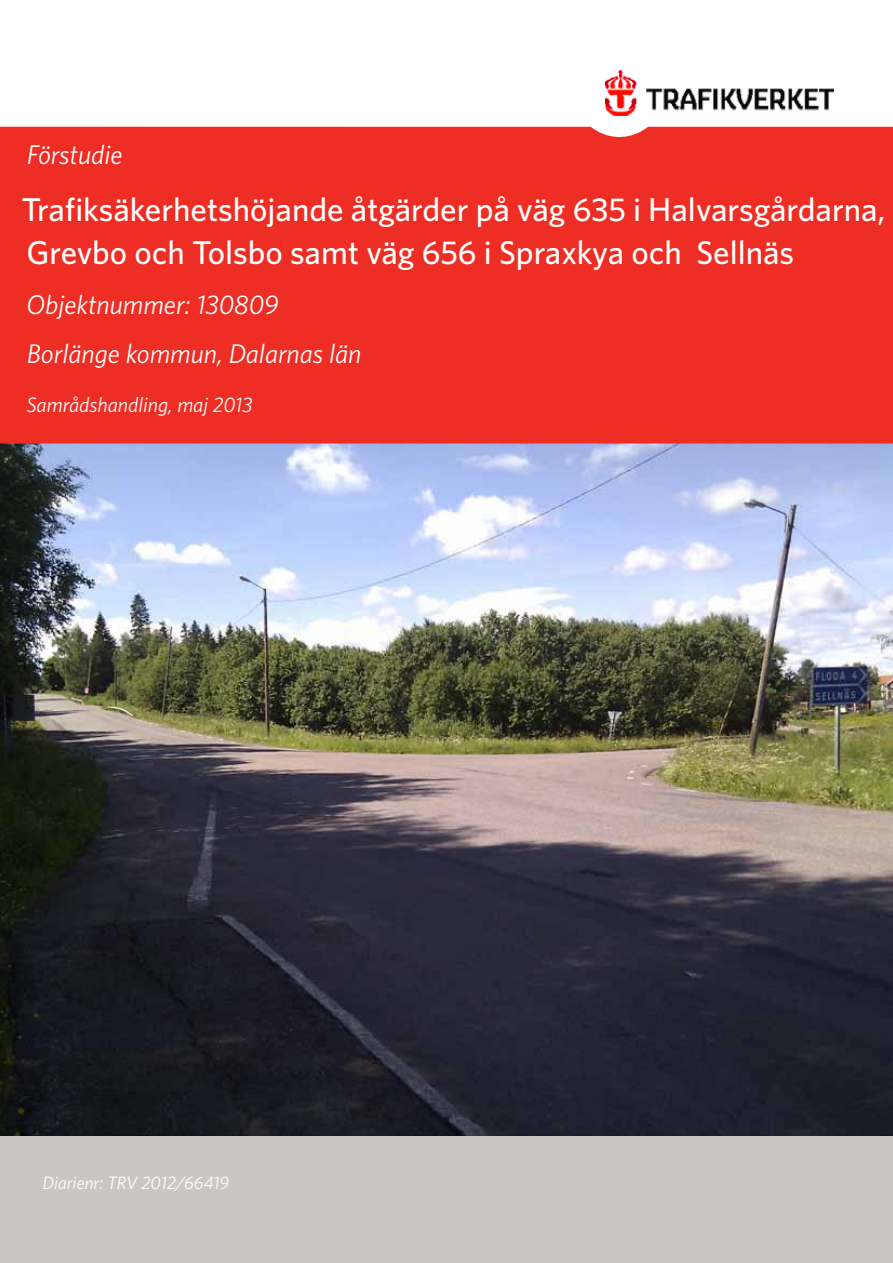
<style>
.page{position:relative;width:893px;height:1263px;background:#fff}
.page>*{position:absolute;margin:0;border:0;box-sizing:border-box;transform-origin:0 0}
.t1{font:500 33px/43.2px "Whitney";color:#fff}
.t2{font:italic 27px/49.3px "Whitney";color:#fff}
.t3{font:italic 21px "Whitney";color:#fff}
.t4{font:italic 18px "Whitney";color:#fff}
</style>
<div class="page">
<div style="left:0;top:443px;width:893px;height:820px;background:#cbc7c0"></div>
<img style="left:0;top:443px;width:893px;height:692px">
<img style="left:605px;top:70px;width:228px;height:46px">
<div style="left:0;top:127px;width:893px;height:316px;background:#ee2e24"></div>
<p class="t2" style="left:27px;top:130px;width:97px">Förstudie</p>
<p class="t1" style="left:21px;top:187px;width:865px">Trafiksäkerhetshöjande åtgärder på väg 635 i Halvarsgårdarna,<br>Grevbo och Tolsbo samt väg 656 i Spraxkya och Sellnäs</p>
<p class="t2" style="left:27px;top:279px;width:336px">Objektnummer: 130809<br>Borlänge kommun, Dalarnas län</p>
<p class="t3" style="left:26px;top:391px;width:227px">Samrådshandling, maj 2013</p>
<p class="t4" style="left:43px;top:1171px;width:188px">Diarienr: TRV 2012/66419</p>
</div>
